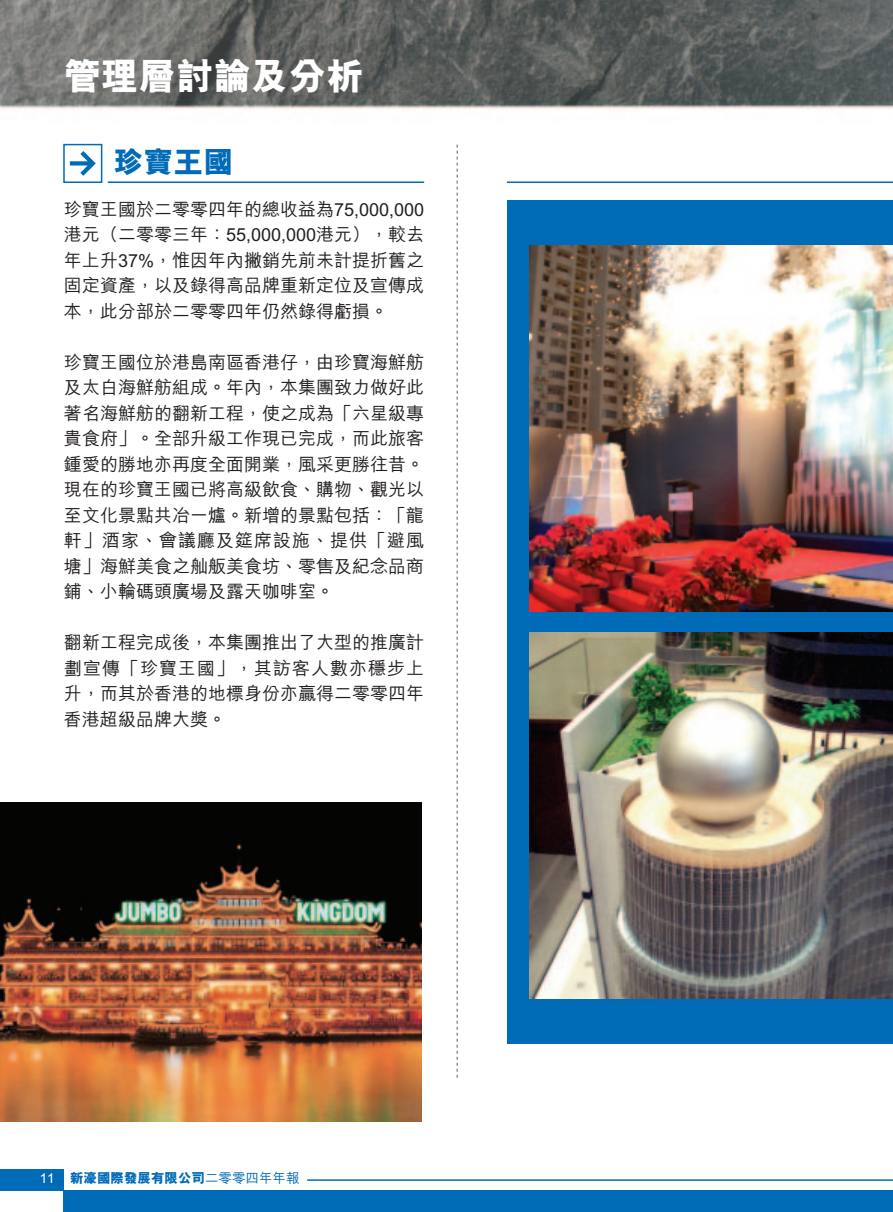
<style>
.page{position:relative;width:893px;height:1212px;background:#fff}
.page>*{position:absolute;margin:0;border:0;box-sizing:border-box;transform-origin:0 0}
.t1{font:800 37.5px "M Hei";color:#fff}
.t2{font:800 30px "M Hei";color:#006bb6}
.t3{font:500 18px/25.5px "M Hei";color:#231f20;text-align:justify}
.t4{font:800 13.5px "M Hei";color:#006bb6}
.s1{font-weight:500}
</style>
<div class="page">
<img style="left:0;top:0;width:893px;height:1212px">
<svg style="left:70px;top:151px;width:26px;height:25px"></svg>
<div style="left:63px;top:144px;width:39px;height:39px;border:2px solid #006bb6"></div>
<hr style="left:108px;top:181px;width:316px;height:2px;background:#006bb6">
<svg style="left:456px;top:145px;width:2px;height:935px"></svg>
<img style="left:0;top:802px;width:422px;height:320px">
<div style="left:0;top:1169px;width:64px;height:22px;background:#006bb6"></div>
<div style="left:64px;top:1191px;width:829px;height:21px;background:#006bb6"></div>
<hr style="left:307px;top:1179px;width:586px;height:2px;background:#006bb6">
<div style="left:507px;top:200px;width:386px;height:844px;background:#006bb6"></div>
<hr style="left:507px;top:181px;width:386px;height:2px;background:#006bb6">
<img style="left:529px;top:632px;width:364px;height:366px">
<img style="left:529px;top:246px;width:364px;height:365px">
<h1 class="t1" style="left:64px;top:62px;width:302px">管理層討論及分析</h1>
<h2 class="t2" style="left:113px;top:151px;width:121px">珍寶王國</h2>
<p class="t3" style="left:64px;top:199px;width:362px">珍寶王國於二零零四年的總收益為75,000,000港元（二零零三年：55,000,000港元），較去年上升37%，惟因年內撇銷先前未計提折舊之固定資產，以及錄得高品牌重新定位及宣傳成本，此分部於二零零四年仍然錄得虧損。</p>
<p class="t3" style="left:64px;top:352px;width:362px">珍寶王國位於港島南區香港仔，由珍寶海鮮舫及太白海鮮舫組成。年內，本集團致力做好此著名海鮮舫的翻新工程，使之成為「六星級專貴食府」。全部升級工作現已完成，而此旅客鍾愛的勝地亦再度全面開業，風采更勝往昔。現在的珍寶王國已將高級飲食、購物、觀光以至文化景點共冶一爐。新增的景點包括：「龍軒」酒家、會議廳及筵席設施、提供「避風塘」海鮮美食之舢舨美食坊、零售及紀念品商鋪、小輪碼頭廣場及露天咖啡室。</p>
<p class="t3" style="left:64px;top:632px;width:362px">翻新工程完成後，本集團推出了大型的推廣計劃宣傳「珍寶王國」，其訪客人數亦穩步上升，而其於香港的地標身份亦贏得二零零四年香港超級品牌大獎。</p>
<p class="t4" style="left:70px;top:1173px;width:231px">新濠國際發展有限公司<span class="s1">二零零四年年報</span></p>
</div>
